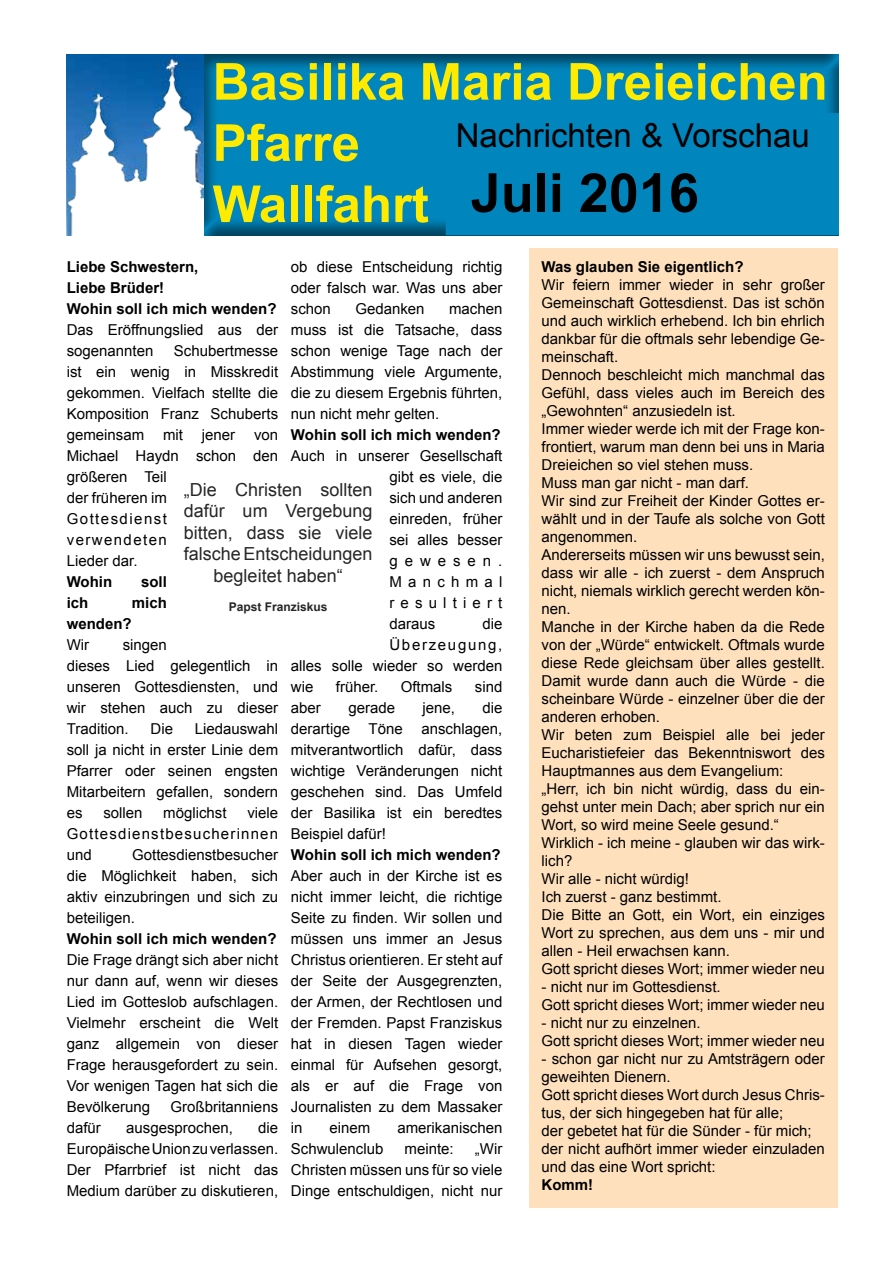
<style>
.page{position:relative;width:893px;height:1263px;background:#fff}
.page>*{position:absolute;margin:0;border:0;box-sizing:border-box;transform-origin:0 0}
.t1{font:700 54px "Arial";color:#000}
.t2{font:700 51px/61.2px "Arial";color:#ffeb00}
.t3{font:33px "Arial";color:#000}
.t4{font:18px/21.6px "Arial";color:#262626;text-align:center}
.t5{font:15px/21px "Arial";color:#000;text-align:justify}
.t6{font:700 15px/21px "Arial";color:#000}
.t7{font:15px "Arial";letter-spacing:.115em;color:#000}
.t8{font:700 12px "Arial";color:#262626}
</style>
<div class="page">
<img style="left:67px;top:54px;width:121px;height:181px">
<div style="left:188px;top:48px;width:667px;height:193px;background:#000;opacity:.5"></div>
<div style="left:446px;top:114px;width:392px;height:120px;background:#0086bd"></div>
<div style="left:446px;top:113px;width:393px;height:122px;border:2px solid #0086bd"></div>
<div style="left:529px;top:248px;width:309px;height:960px;background:#fee0bd"></div>
<h2 class="t2" style="left:213px;top:53px;width:617px">Basilika Maria Dreieichen<br>Pfarre<br>Wallfahrt</h2>
<h3 class="t3" style="left:456px;top:114px;width:356px">Nachrichten &amp; Vorschau</h3>
<h1 class="t1" style="left:471px;top:157px;width:230px">Juli 2016</h1>
<p class="t6" style="left:67px;top:256px;width:211px">Liebe Schwestern,<br>Liebe Brüder!<br>Wohin soll ich mich wenden?</p>
<p class="t5" style="left:67px;top:319px;width:213px">Das Eröffnungslied aus der sogenannten</p>
<p class="t5" style="left:291px;top:256px;width:213px">ob diese Entscheidung richtig oder falsch war. Was uns aber schon</p>
<p class="t5" style="left:355px;top:298px;width:71px">Gedanken</p>
<p class="t5" style="left:291px;top:298px;width:213px;text-indent:158px">machen muss ist die Tatsache, dass schon wenige Tage nach der Abstimmung viele Argumente, die zu diesem Ergebnis führten, nun nicht mehr gelten.</p>
<p class="t6" style="left:291px;top:424px;width:211px">Wohin soll ich mich wenden?</p>
<p class="t5" style="left:389px;top:445px;width:114px;text-indent:-99px">Auch in unserer Gesellschaft gibt es viele, die sich und anderen einreden, früher sei alles besser gewesen.<br>Manchmal resultiert daraus</p>
<p class="t5" style="left:67px;top:340px;width:213px;text-indent:107px">Schubertmesse ist ein wenig in Misskredit gekommen. Vielfach stellte die Komposition Franz Schuberts gemeinsam</p>
<p class="t5" style="left:163px;top:424px;width:21px">mit</p>
<p class="t5" style="left:202px;top:424px;width:35px">jener</p>
<p class="t5" style="left:67px;top:424px;width:213px;text-align:left;text-indent:187px">von<br>Michael Haydn schon den größeren Teil<br>der früheren im<br>Gottesdienst<br>verwendeten<br>Lieder dar.</p>
<p class="t6" style="left:67px;top:571px;width:47px">Wohin</p>
<p class="t6" style="left:141px;top:571px;width:27px">soll</p>
<p class="t6" style="left:67px;top:592px;width:23px">ich</p>
<p class="t6" style="left:132px;top:592px;width:37px">mich</p>
<p class="t6" style="left:67px;top:613px;width:67px">wenden?</p>
<p class="t5" style="left:67px;top:634px;width:24px">Wir</p>
<p class="t4" style="left:184px;top:479px;width:190px">„Die Christen sollten dafür um Vergebung bitten, dass sie viele falsche Entscheidungen begleitet haben“</p>
<p class="t8" style="left:229px;top:599px;width:100px">Papst Franziskus</p>
<p class="t5" style="left:482px;top:613px;width:22px">die</p>
<p class="t7" style="left:389px;top:634px;width:114px">Überzeugung,</p>
<p class="t5" style="left:291px;top:655px;width:213px">alles solle wieder so werden</p>
<p class="t5" style="left:291px;top:676px;width:24px">wie</p>
<p class="t5" style="left:336px;top:676px;width:44px">früher.</p>
<p class="t5" style="left:401px;top:676px;width:53px">Oftmals</p>
<p class="t5" style="left:475px;top:676px;width:29px">sind</p>
<p class="t5" style="left:291px;top:697px;width:32px">aber</p>
<p class="t5" style="left:348px;top:697px;width:48px">gerade</p>
<p class="t5" style="left:422px;top:697px;width:34px">jene,</p>
<p class="t5" style="left:67px;top:634px;width:213px;text-align:left;text-indent:56px">singen<br>dieses Lied gelegentlich in unseren Gottesdiensten, und wir stehen auch zu dieser<br>Tradition.</p>
<p class="t5" style="left:291px;top:697px;width:213px;text-indent:191px">die derartige Töne anschlagen, mitverantwortlich dafür, dass wichtige Veränderungen nicht geschehen sind. Das Umfeld der Basilika ist ein beredtes Beispiel dafür!</p>
<p class="t6" style="left:291px;top:844px;width:211px">Wohin soll ich mich wenden?</p>
<p class="t5" style="left:291px;top:865px;width:213px">Aber auch in der Kirche ist es nicht immer leicht, die richtige Seite zu finden. Wir sollen und müssen uns immer an Jesus Christus orientieren. Er steht auf der Seite der Ausgegrenzten, der Armen, der Rechtlosen und der Fremden. Papst Franziskus hat in diesen Tagen wieder einmal für Aufsehen gesorgt, als er auf die Frage von Journalisten zu dem Massaker in</p>
<p class="t5" style="left:67px;top:718px;width:213px;text-indent:128px">Liedauswahl soll ja nicht in erster Linie dem Pfarrer oder seinen engsten Mitarbeitern gefallen, sondern es</p>
<p class="t5" style="left:150px;top:718px;width:24px">Die</p>
<p class="t5" style="left:103px;top:802px;width:41px">sollen</p>
<p class="t5" style="left:163px;top:802px;width:65px">möglichst</p>
<p class="t5" style="left:67px;top:802px;width:213px;text-indent:181px">viele Gottesdienstbesucherinnen und</p>
<p class="t5" style="left:67px;top:844px;width:213px;text-indent:65px">Gottesdienstbesucher die Möglichkeit haben, sich aktiv einzubringen und sich zu beteiligen.</p>
<p class="t6" style="left:67px;top:928px;width:211px">Wohin soll ich mich wenden?</p>
<p class="t5" style="left:67px;top:949px;width:213px">Die Frage drängt sich aber nicht nur dann auf, wenn wir dieses Lied im Gotteslob aufschlagen.<br>Vielmehr erscheint die Welt ganz allgemein von dieser Frage herausgefordert zu sein.<br>Vor wenigen Tagen hat sich die Bevölkerung</p>
<p class="t5" style="left:171px;top:1096px;width:109px">Großbritanniens</p>
<p class="t5" style="left:67px;top:1117px;width:36px">dafür</p>
<p class="t5" style="left:126px;top:1117px;width:108px">ausgesprochen,</p>
<p class="t5" style="left:67px;top:1117px;width:213px;text-indent:191px">die Europäische Union zu verlassen.<br>Der Pfarrbrief ist nicht das Medium darüber zu diskutieren,</p>
<p class="t5" style="left:330px;top:1117px;width:42px">einem</p>
<p class="t5" style="left:397px;top:1117px;width:107px">amerikanischen</p>
<p class="t5" style="left:291px;top:1138px;width:94px">Schwulenclub</p>
<p class="t5" style="left:405px;top:1138px;width:51px">meinte:</p>
<p class="t5" style="left:291px;top:1138px;width:213px;text-indent:184px">„Wir Christen müssen uns für so viele Dinge entschuldigen, nicht nur</p>
<p class="t6" style="left:541px;top:256px;width:204px">Was glauben Sie eigentlich?</p>
<p class="t5" style="left:541px;top:275px;width:285px;line-height:18px;text-align:left">Wir feiern immer wieder in sehr großer Gemeinschaft Gottesdienst. Das ist schön und auch wirklich erhebend. Ich bin ehrlich dankbar für die oftmals sehr lebendige Ge&shy;meinschaft.<br>Dennoch beschleicht mich manchmal das Gefühl, dass vieles auch im Bereich des „Gewohnten“ anzusiedeln ist.<br>Immer wieder werde ich mit der Frage kon&shy;frontiert, warum man denn bei uns in Maria Dreieichen so viel stehen muss.<br>Muss man gar nicht - man darf.<br>Wir sind zur Freiheit der Kinder Gottes er&shy;wählt und in der Taufe als solche von Gott angenommen.<br>Andererseits müssen wir uns bewusst sein, dass wir alle - ich zuerst - dem Anspruch nicht, niemals wirklich gerecht werden kön&shy;nen.<br>Manche in der Kirche haben da die Rede von der „Würde“ entwickelt. Oftmals wurde diese Rede gleichsam über alles gestellt.<br>Damit wurde dann auch die Würde - die scheinbare Würde - einzelner über die der anderen erhoben.<br>Wir beten zum Beispiel alle bei jeder Eucharistiefeier das Bekenntniswort des Hauptmannes aus dem Evangelium:<br>„Herr, ich bin nicht würdig, dass du ein&shy;gehst unter mein Dach; aber sprich nur ein Wort, so wird meine Seele gesund.“ Wirklich - ich meine - glauben wir das wirk&shy;lich?<br>Wir alle - nicht würdig!<br>Ich zuerst - ganz bestimmt.<br>Die Bitte an Gott, ein Wort, ein einziges Wort zu sprechen, aus dem uns - mir und allen - Heil erwachsen kann.<br>Gott spricht dieses Wort; immer wieder neu</p>
<p class="t5" style="left:541px;top:977px;width:285px;line-height:18px">- nicht nur im Gottesdienst.<br>Gott spricht dieses Wort; immer wieder neu</p>
<p class="t5" style="left:541px;top:1013px;width:285px;line-height:18px">- nicht nur zu einzelnen.<br>Gott spricht dieses Wort; immer wieder neu</p>
<p class="t5" style="left:541px;top:1049px;width:285px;line-height:18px;text-align:left">- schon gar nicht nur zu Amtsträgern oder geweihten Dienern.<br>Gott spricht dieses Wort durch Jesus Chris&shy;tus, der sich hingegeben hat für alle;<br>der gebetet hat für die Sünder - für mich; der nicht aufhört immer wieder einzuladen und das eine Wort spricht:</p>
<p class="t6" style="left:541px;top:1174px;width:53px">Komm!</p>
</div>
